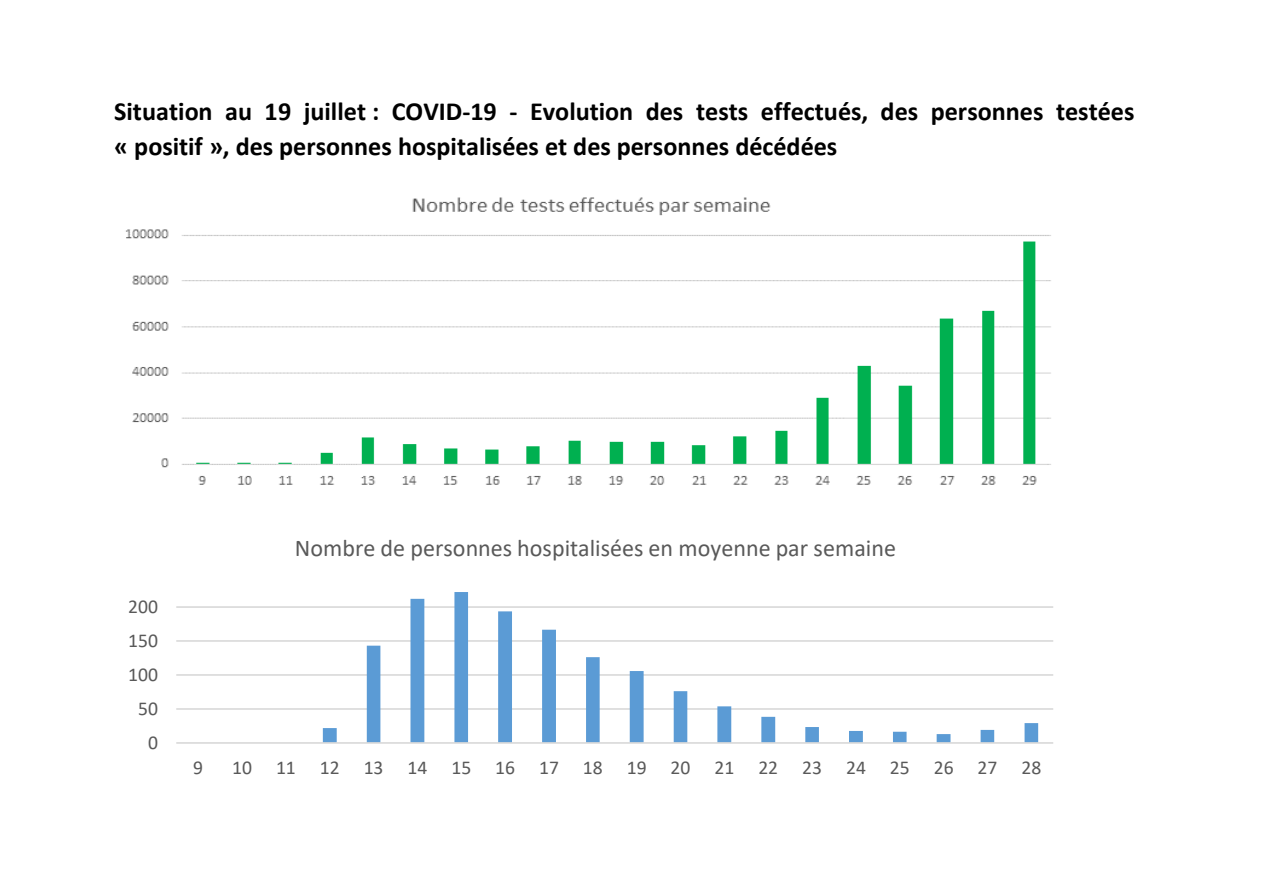
<style>
.page{position:relative;width:1263px;height:893px;background:#fff}
.page>*{position:absolute;margin:0;border:0;box-sizing:border-box;transform-origin:0 0}
.t1{font:700 26.1px/34.3px "Calibri";color:#000}
.t2{font:24px "Calibri";color:#595959}
.t3{font:19.65px "Calibri";color:#595959}
</style>
<div class="page">
<img style="left:125px;top:197px;width:926px;height:288px">
<hr style="left:176px;top:708px;width:877px;height:2px;background:#d9d9d9">
<hr style="left:176px;top:674px;width:877px;height:2px;background:#d9d9d9">
<hr style="left:176px;top:640px;width:877px;height:2px;background:#d9d9d9">
<hr style="left:176px;top:606px;width:877px;height:2px;background:#d9d9d9">
<svg style="left:323px;top:592px;width:715px;height:150px"></svg>
<hr style="left:176px;top:742px;width:877px;height:2px;background:#d9d9d9">
<p class="t1" style="left:114px;top:94px;width:1022px">Situation au 19 juillet : COVID-19 - Evolution des tests effectués, des personnes testées « positif », des personnes hospitalisées et des personnes décédées</p>
<p class="t3" style="left:128px;top:592px;width:31px">200</p>
<p class="t3" style="left:128px;top:626px;width:31px">150</p>
<p class="t3" style="left:128px;top:660px;width:31px">100</p>
<p class="t3" style="left:138px;top:694px;width:21px">50</p>
<p class="t3" style="left:148px;top:728px;width:11px">0</p>
<p class="t2" style="left:295px;top:532px;width:602px">Nombre de personnes hospitalisées en moyenne par semaine</p>
<p class="t3" style="left:193px;top:754px;width:11px">9</p>
<p class="t3" style="left:232px;top:754px;width:811px">10 11 12 13 14 15 16 17 18 19 20 21 22 23 24 25 26 27 28</p>
</div>
